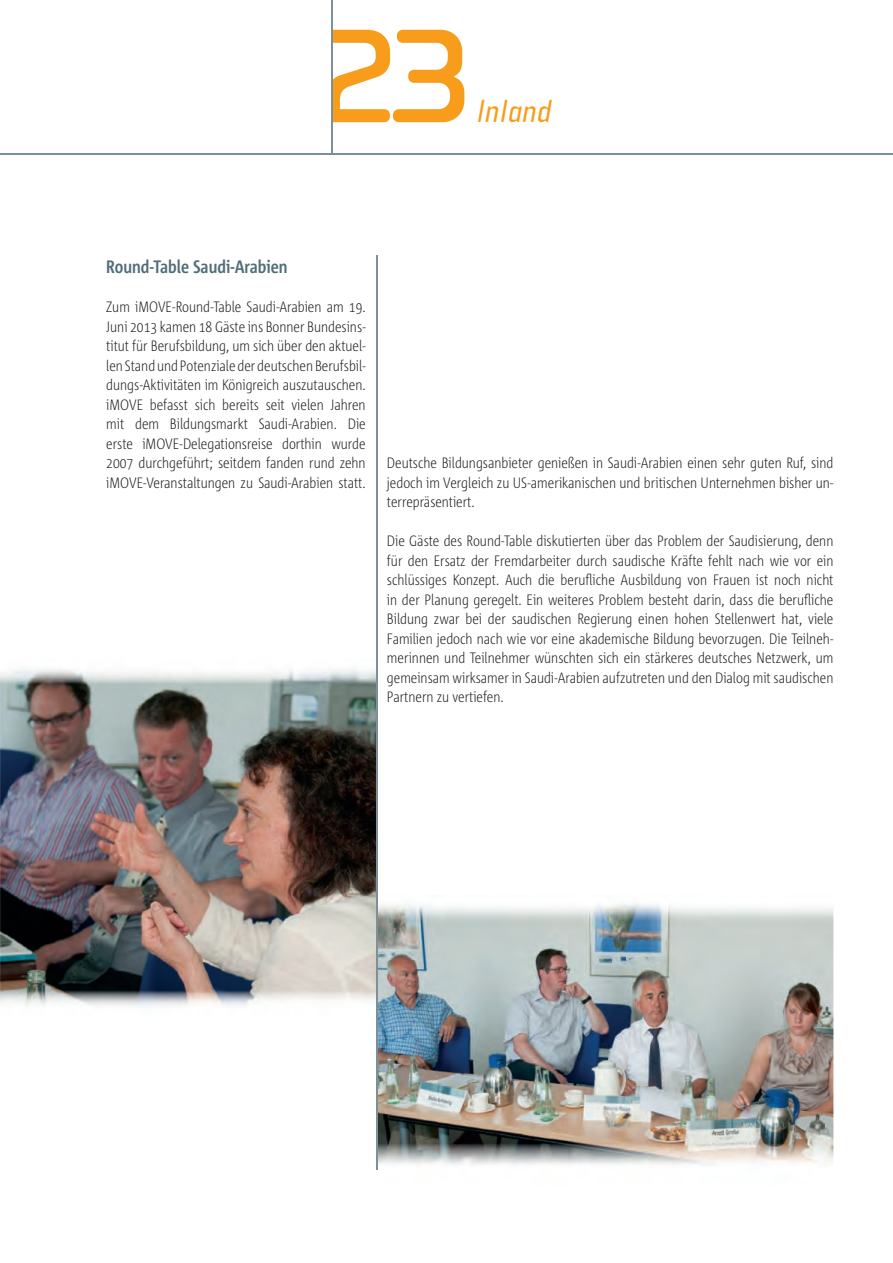
<style>
.page{position:relative;width:893px;height:1263px;background:#fff}
.page>*{position:absolute;margin:0;border:0;box-sizing:border-box;transform-origin:0 0}
.t1{font:195px "Cholla Unicase OT";color:#f89c1c}
.t2{font:italic 33px "Cholla Sans OT";color:#f89c1c}
.t3{font:700 18px "Corpid C1 Cd";color:#516e78}
.t4{font:300 15px/19.5px "Corpid C1 Cd";color:#231f20;text-align:justify}
</style>
<div class="page">
<hr style="left:0;top:153px;width:893px;height:2px;background:#7c9098">
<hr style="left:332px;top:0;width:1px;height:154px;background:#7c9098">
<img style="left:0;top:669px;width:376px;height:338px">
<img style="left:377px;top:903px;width:456px;height:267px">
<hr style="left:376px;top:255px;width:2px;height:914px;background:#7c9098">
<h1 class="t1" style="left:307px;top:-47px;width:178px">23</h1>
<h2 class="t2" style="left:476px;top:94px;width:77px">Inland</h2>
<h3 class="t3" style="left:106px;top:255px;width:183px">Round-Table Saudi-Arabien</h3>
<p class="t4" style="left:106px;top:297px;width:261px">Zum iMOVE-Round-Table Saudi-Arabien am 19.<br>Juni 2013 kamen 18 Gäste ins Bonner Bundesins&shy;titut für Berufsbildung, um sich über den aktuel&shy;len Stand und Potenziale der deutschen Berufsbil&shy;dungs-Aktivitäten im Königreich auszutauschen. iMOVE befasst sich bereits seit vielen Jahren mit dem Bildungsmarkt Saudi-Arabien. Die erste iMOVE-Delegationsreise dorthin wurde 2007 durchgeführt; seitdem fanden rund zehn iMOVE-Veranstaltungen zu Saudi-Arabien statt.</p>
<p class="t4" style="left:387px;top:453px;width:448px">Deutsche Bildungsanbieter genießen in Saudi-Arabien einen sehr guten Ruf, sind jedoch im Vergleich zu US-amerikanischen und britischen Unternehmen bisher un&shy;terrepräsentiert.</p>
<p class="t4" style="left:387px;top:531px;width:448px">Die Gäste des Round-Table diskutierten über das Problem der Saudisierung, denn für den Ersatz der Fremdarbeiter durch saudische Kräfte fehlt nach wie vor ein schlüssiges Konzept. Auch die berufliche Ausbildung von Frauen ist noch nicht in der Planung geregelt. Ein weiteres Problem besteht darin, dass die berufliche Bildung zwar bei der saudischen Regierung einen hohen Stellenwert hat, viele Familien jedoch nach wie vor eine akademische Bildung bevorzugen. Die Teilneh&shy;merinnen und Teilnehmer wünschten sich ein stärkeres deutsches Netzwerk, um gemeinsam wirksamer in Saudi-Arabien aufzutreten und den Dialog mit saudischen Partnern zu vertiefen.</p>
</div>
